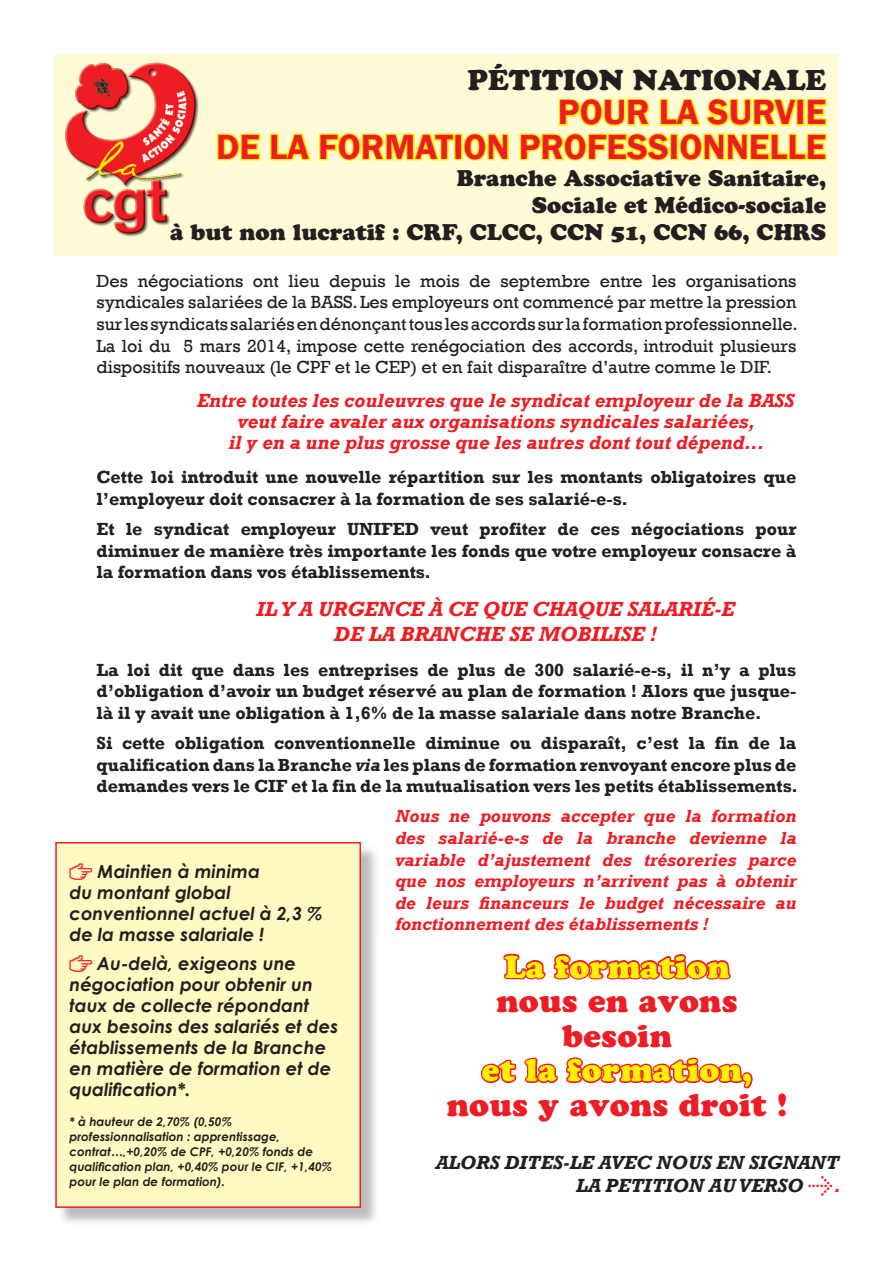
<style>
.page{position:relative;width:893px;height:1263px;background:#fff}
.page>*{position:absolute;margin:0;border:0;box-sizing:border-box;transform-origin:0 0}
.t1{font:600 36px/34.5px "Franklin Gothic";color:#ee1d23;text-align:right}
.t2{font:31.5px/34.5px "Cooper Black Std";letter-spacing:.01em;color:#ee1d23;text-align:center}
.t3{font:28.5px "Cooper Black Std";color:#231f20}
.t4{font:22.5px/27px "Cooper Black Std";color:#231f20;text-align:right}
.accroche{font:italic 700 21px/25.2px "Rockwell";color:#ee1d23;text-align:center}
.accroche-2{font:italic 700 19.5px/21px "Rockwell";color:#ee1d23;text-align:center}
.t5{font:italic 700 19.5px/23.4px "Rockwell";color:#231f20;text-align:right}
.t6{font:700 18px/21.6px "Rockwell";color:#231f20;text-align:justify}
.t7{font:18px/21.6px "Rockwell";color:#231f20;text-align:justify}
.t8{font:italic 700 18px/21px "Century Gothic";color:#231f20}
.t9{font:italic 700 18px/21.6px "Rockwell";color:#ee1d23;text-align:justify}
.t10{font:italic 700 12px/15px "Century Gothic";color:#231f20}
.s1{font-style:italic}
.s2{color:#fff101}
.s3{font-family:"Arrowstfb";font-weight:400;font-style:normal;color:#ee1d23}
.s4{color:#ee1d23}
</style>
<div class="page">
<svg style="left:480px;top:953px;width:273px;height:136px"></svg>
<div style="left:54px;top:54px;width:785px;height:202px;background:#fffbd6"></div>
<svg style="left:217px;top:133px;width:44px;height:28px"></svg>
<svg style="left:270px;top:133px;width:239px;height:28px"></svg>
<svg style="left:519px;top:98px;width:308px;height:63px"></svg>
<img style="left:65px;top:62px;width:134px;height:175px">
<div style="left:58px;top:844px;width:322px;height:382px;background:#231f20;opacity:.3"></div>
<div style="left:56px;top:843px;width:304px;height:364px;background:#fffac1"></div>
<div style="left:55px;top:842px;width:306px;height:366px;border:2px solid #ee1d23"></div>
<p class="t3" style="left:468px;top:63px;width:360px">PÉTITION NATIONALE</p>
<p class="t1" style="left:216px;top:96px;width:611px">POUR LA SURVIE<br>DE LA FORMATION PROFESSIONNELLE</p>
<p class="t4" style="left:170px;top:164px;width:658px">Branche Associative Sanitaire,<br>Sociale et Médico-sociale<br>à but non lucratif : CRF, CLCC, CCN 51, CCN 66, CHRS</p>
<p class="t7" style="left:97px;top:270px;width:703px">Des négociations ont lieu depuis le mois de septembre entre les organisations syndicales salariées de la BASS. Les employeurs ont commencé par mettre la pression sur les syndicats salariés en dénonçant tous les accords sur la formation professionnelle.<br>La loi du 5 mars 2014, impose cette renégociation des accords, introduit plusieurs dispositifs nouveaux (le CPF et le CEP) et en fait disparaître d’autre comme le DIF.</p>
<p class="accroche-2" style="left:197px;top:390px;width:599px">Entre toutes les couleuvres que le syndicat employeur de la BASS veut faire avaler aux organisations syndicales salariées,<br>il y en a une plus grosse que les autres dont tout dépend...</p>
<p class="t6" style="left:97px;top:466px;width:701px">Cette loi introduit une nouvelle répartition sur les montants obligatoires que l’employeur doit consacrer à la formation de ses salarié-e-s.</p>
<p class="t6" style="left:97px;top:518px;width:701px">Et le syndicat employeur UNIFED veut profiter de ces négociations pour diminuer de manière très importante les fonds que votre employeur consacre à la formation dans vos établissements.</p>
<p class="accroche" style="left:256px;top:597px;width:480px">IL Y A URGENCE À CE QUE CHAQUE SALARIÉ-E<br>DE LA BRANCHE SE MOBILISE !</p>
<p class="t6" style="left:97px;top:659px;width:701px">La loi dit que dans les entreprises de plus de 300 salarié-e-s, il n’y a plus d’obligation d’avoir un budget réservé au plan de formation ! Alors que jusque&shy;là il y avait une obligation à 1,6% de la masse salariale dans notre Branche.</p>
<p class="t6" style="left:97px;top:732px;width:703px">Si cette obligation conventionnelle diminue ou disparaît, c’est la fin de la qualification dans la Branche <span class="s1">via</span> les plans de formation renvoyant encore plus de demandes vers le CIF et la fin de la mutualisation vers les petits établissements.</p>
<p class="t9" style="left:395px;top:806px;width:403px">Nous ne pouvons accepter que la formation des salarié-e-s de la branche devienne la variable d’ajustement des trésoreries parce que nos employeurs n’arrivent pas à obtenir de leurs financeurs le budget nécessaire au fonctionnement des établissements !</p>
<p class="t2" style="left:447px;top:949px;width:342px"><span class="s2">La formation<br></span>nous en avons besoin<br><span class="s2">et la formation, </span>nous y avons droit !</p>
<p class="t5" style="left:436px;top:1151px;width:406px">ALORS DITES-LE AVEC NOUS EN SIGNANT<br>LA PETITION AU VERSO <span class="s3">G</span><span class="s4">.</span></p>
<p class="t8" style="left:70px;top:860px;width:255px"><span class="s3">A</span> Maintien à minima<br>du montant global conventionnel actuel à 2,3 % de la masse salariale !</p>
<p class="t8" style="left:70px;top:952px;width:270px"><span class="s3">A</span> Au-delà, exigeons une négociation pour obtenir un taux de collecte répondant aux besoins des salariés et des établissements de la Branche en matière de formation et de qualification*.</p>
<p class="t10" style="left:70px;top:1113px;width:264px">* à hauteur de 2,70% (0,50% professionnalisation : apprentissage, contrat…,+0,20% de CPF, +0,20% fonds de qualification plan, +0,40% pour le CIF, +1,40% pour le plan de formation).</p>
</div>
